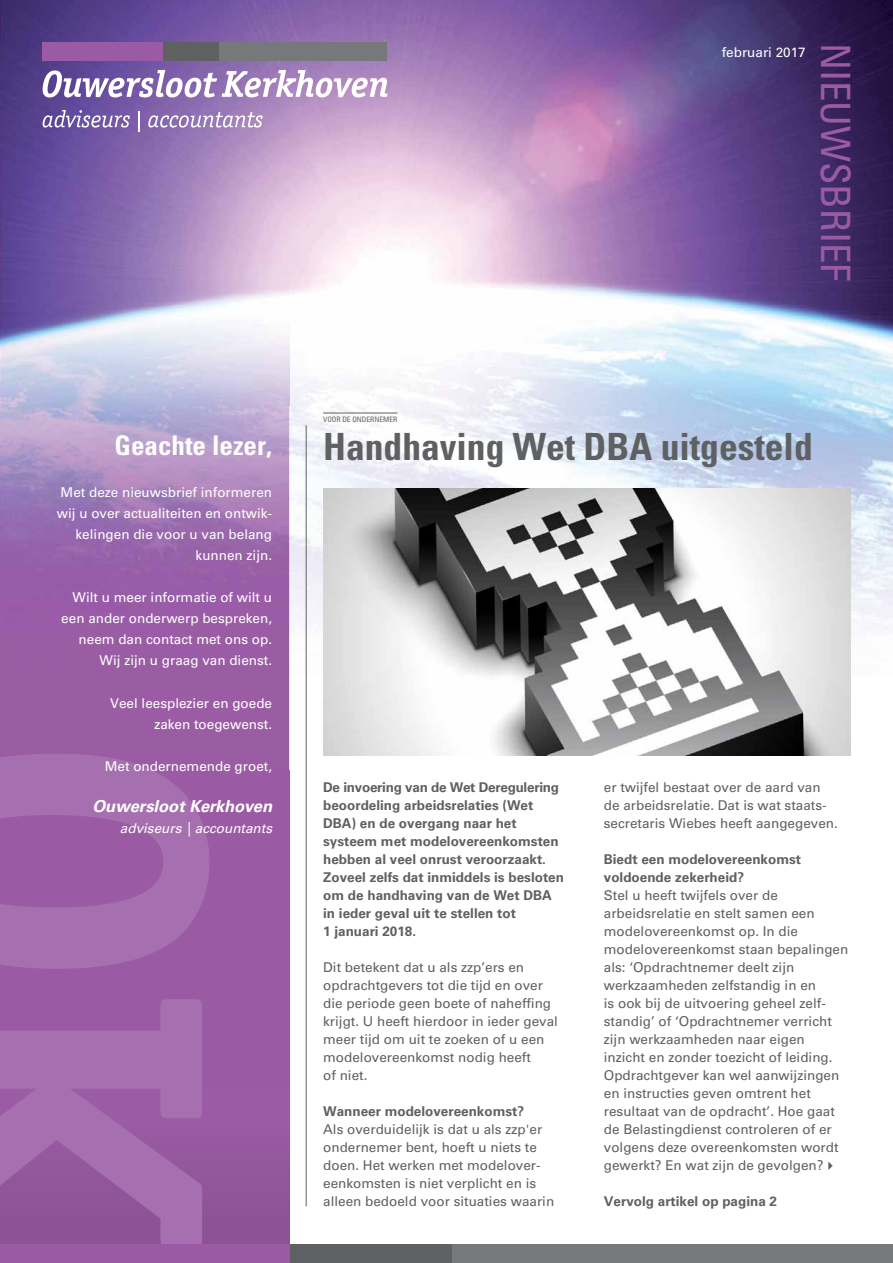
<style>
.page{position:relative;width:893px;height:1263px;background:#fff}
.page>*{position:absolute;margin:0;border:0;box-sizing:border-box;transform-origin:0 0}
.t1{font:condensed 40.5px "Univers LT Std";color:#9b5ba4}
.t2{font:700 condensed 37.5px "Univers LT Std";color:#5f6062}
.t3{font:700 condensed 27px "Univers LT Std";color:#fff}
.t4{font:italic 700 16.5px "Univers LT Std";color:#fff}
.t5{font:13.5px/18px "Univers LT Std";color:#5f6062}
.t6{font:700 13.5px/18px "Univers LT Std";color:#5f6062}
.t7{font:13.5px/21px "Univers LT Std";color:#fff;text-align:right}
.t8{font:italic 13.5px "Univers LT Std";color:#fff}
.t9{font:condensed 7.5px "Univers LT Std";color:#5f6062}
</style>
<div class="page">
<div style="left:0;top:0;width:289px;height:1263px;background:#9b5ba4"></div>
<div style="left:0;top:1089px;width:289px;height:174px;background:#94579d"></div>
<svg style="left:0;top:770px;width:210px;height:474px;fill:#a670b0"></svg>
<div style="left:0;top:1244px;width:893px;height:19px;background:#77787b"></div>
<div style="left:289px;top:1244px;width:163px;height:19px;background:#5f6062"></div>
<div style="left:0;top:1244px;width:289px;height:19px;background:#9b5ba4"></div>
<img style="left:0;top:0;width:893px;height:770px">
<img style="left:0;top:754px;width:151px;height:16px">
<hr style="left:306px;top:425px;width:1px;height:781px;background:#5f6062">
<div style="left:43px;top:43px;width:121px;height:18px;background:#9b5ba4"></div>
<div style="left:219px;top:43px;width:168px;height:18px;background:#77787b"></div>
<div style="left:164px;top:43px;width:55px;height:18px;background:#5f6062"></div>
<svg style="left:43px;top:70px;width:344px;height:27px;background:#b7a3cd"></svg>
<svg style="left:43px;top:110px;width:87px;height:18px;background:#8f7cb8"></svg>
<hr style="left:138px;top:111px;width:2px;height:20px;background:#fff">
<svg style="left:148px;top:112px;width:115px;height:16px;background:#b29cc9"></svg>
<hr style="left:323px;top:413px;width:74px;height:1px;background:#5f6062">
<img style="left:323px;top:489px;width:527px;height:267px">
<p class="t7" style="left:722px;top:41px;width:86px">februari 2017</p>
<h1 class="t1" style="left:861px;top:43px;width:240px;rotate:90deg">NIEUWSBRIEF</h1>
<h3 class="t3" style="left:115px;top:429px;width:159px">Geachte lezer,</h3>
<p class="t7" style="left:57px;top:482px;width:217px">Met deze nieuwsbrief informeren wij u over actualiteiten en ontwik&shy;kelingen die voor u van belang kunnen zijn.</p>
<p class="t7" style="left:61px;top:587px;width:212px">Wilt u meer informatie of wilt u een ander onderwerp bespreken, neem dan contact met ons op.<br>Wij zijn u graag van dienst.</p>
<p class="t7" style="left:110px;top:692px;width:164px">Veel leesplezier en goede zaken toegewenst.</p>
<p class="t7" style="left:105px;top:755px;width:169px">Met ondernemende groet,</p>
<p class="t4" style="left:92px;top:797px;width:181px">Ouwersloot Kerkhoven</p>
<p class="t8" style="left:120px;top:821px;width:154px">adviseurs | accountants</p>
<p class="t9" style="left:323px;top:415px;width:76px">VOOR DE ONDERNEMER</p>
<h2 class="t2" style="left:323px;top:423px;width:491px">Handhaving Wet DBA uitgesteld</h2>
<p class="t6" style="left:323px;top:778px;width:242px">De invoering van de Wet Deregulering beoordeling arbeidsrelaties (Wet<br>DBA) en de overgang naar het systeem met modelovereenkomsten hebben al veel onrust veroorzaakt.<br>Zoveel zelfs dat inmiddels is besloten om de handhaving van de Wet DBA in ieder geval uit te stellen tot<br>1 januari 2018.</p>
<p class="t5" style="left:323px;top:958px;width:236px">Dit betekent dat u als zzp’ers en opdrachtgevers tot die tijd en over die periode geen boete of naheffing krijgt. U heeft hierdoor in ieder geval meer tijd om uit te zoeken of u een modelovereenkomst nodig heeft<br>of niet.</p>
<p class="t6" style="left:323px;top:1102px;width:203px">Wanneer modelovereenkomst?</p>
<p class="t5" style="left:323px;top:1120px;width:233px">Als overduidelijk is dat u als zzp'er ondernemer bent, hoeft u niets te doen. Het werken met modelover&shy;eenkomsten is niet verplicht en is alleen bedoeld voor situaties waarin</p>
<p class="t5" style="left:604px;top:778px;width:236px">er twijfel bestaat over de aard van de arbeidsrelatie. Dat is wat staats&shy;secretaris Wiebes heeft aangegeven.</p>
<p class="t6" style="left:604px;top:850px;width:199px">Biedt een modelovereenkomst voldoende zekerheid?</p>
<p class="t5" style="left:604px;top:886px;width:246px">Stel u heeft twijfels over de arbeidsrelatie en stelt samen een modelovereenkomst op. In die modelovereenkomst staan bepalingen als: ‘Opdrachtnemer deelt zijn werkzaamheden zelfstandig in en<br>is ook bij de uitvoering geheel zelf&shy;standig’ of ‘Opdrachtnemer verricht zijn werkzaamheden naar eigen inzicht en zonder toezicht of leiding.<br>Opdrachtgever kan wel aanwijzingen en instructies geven omtrent het resultaat van de opdracht’. Hoe gaat de Belastingdienst controleren of er volgens deze overeenkomsten wordt gewerkt? En wat zijn de gevolgen?✔</p>
<p class="t6" style="left:604px;top:1192px;width:175px">Vervolg artikel op pagina 2</p>
</div>
